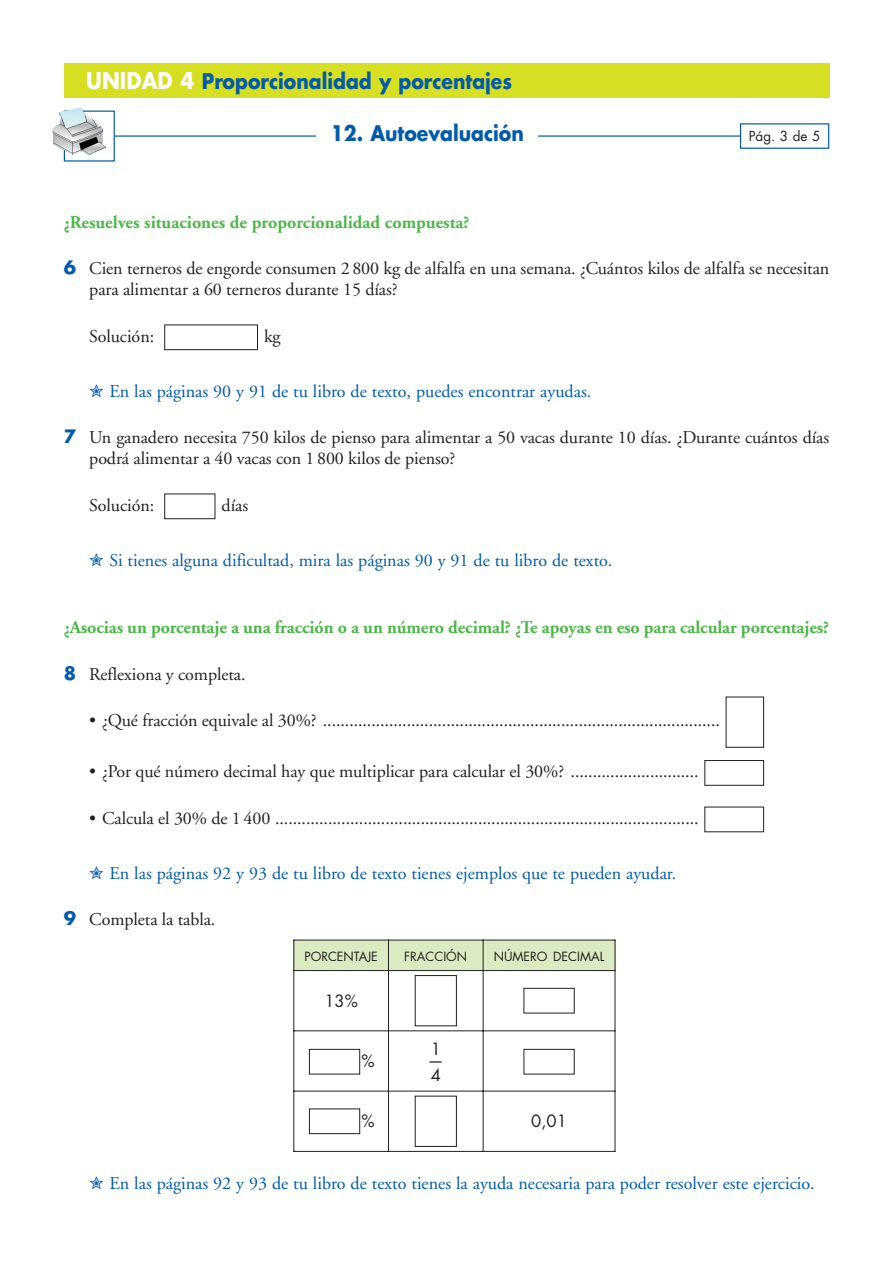
<style>
.page{position:relative;width:893px;height:1263px;background:#fff}
.page>*{position:absolute;margin:0;border:0;box-sizing:border-box;transform-origin:0 0}
.t1{font:700 21px "Futura";color:#015aaa;scale:.9 1}
.t2{font:18px/21px "Adobe Garamond";letter-spacing:-.005em;color:#231f20}
.t3{font:18px "Adobe Garamond";color:#015aaa}
.t4{font:700 18px "Adobe Garamond";letter-spacing:-.005em;color:#4cb848}
.t5{font:16.5px/15px "Futura";color:#231f20}
.t6{font:13.5px "Futura";color:#231f20}
.t7{font:12.3px "Futura";color:#231f20}
.s1{font-size:22.5px;color:#fff}
.s2{font-family:"Futura";font-weight:700;color:#015aaa}
</style>
<div class="page">
<div style="left:64px;top:64px;width:765px;height:34px;background:#d6df21"></div>
<svg style="left:115px;top:123px;width:715px;height:26px"></svg>
<div style="left:317px;top:111px;width:221px;height:51px;background:#fff"></div>
<div style="left:64px;top:111px;width:51px;height:51px;border:1px solid #015aaa"></div>
<img style="left:52px;top:107px;width:54px;height:48px">
<div style="left:704px;top:760px;width:60px;height:26px;border:1px solid #231f20"></div>
<div style="left:726px;top:697px;width:38px;height:51px;border:1px solid #231f20"></div>
<div style="left:164px;top:494px;width:51px;height:25px;border:1px solid #231f20"></div>
<div style="left:164px;top:325px;width:94px;height:25px;border:1px solid #231f20"></div>
<div style="left:293px;top:940px;width:95px;height:31px;background:#daeac1"></div>
<div style="left:388px;top:940px;width:95px;height:31px;background:#daeac1"></div>
<div style="left:483px;top:940px;width:132px;height:31px;background:#daeac1"></div>
<div style="left:415px;top:975px;width:42px;height:51px;border:1px solid #231f20"></div>
<div style="left:523px;top:988px;width:51px;height:25px;border:1px solid #231f20"></div>
<div style="left:309px;top:1049px;width:51px;height:25px;border:1px solid #231f20"></div>
<div style="left:523px;top:1049px;width:51px;height:25px;border:1px solid #231f20"></div>
<div style="left:309px;top:1109px;width:51px;height:25px;border:1px solid #231f20"></div>
<div style="left:415px;top:1096px;width:42px;height:51px;border:1px solid #231f20"></div>
<hr style="left:293px;top:940px;width:1px;height:212px;background:#231f20">
<hr style="left:388px;top:940px;width:1px;height:212px;background:#231f20">
<hr style="left:483px;top:940px;width:1px;height:212px;background:#231f20">
<hr style="left:615px;top:940px;width:1px;height:212px;background:#231f20">
<hr style="left:293px;top:940px;width:322px;height:1px;background:#231f20">
<hr style="left:293px;top:970px;width:322px;height:1px;background:#231f20">
<hr style="left:293px;top:1030px;width:322px;height:1px;background:#231f20">
<hr style="left:293px;top:1091px;width:322px;height:1px;background:#231f20">
<hr style="left:293px;top:1151px;width:322px;height:1px;background:#231f20">
<p class="t1" style="left:86px;top:72px;width:475px"><span class="s1">UNIDAD 4</span> Proporcionalidad y porcentajes</p>
<p class="t1" style="left:331px;top:123px;width:216px">12. Autoevaluación</p>
<p class="t6" style="left:749px;top:130px;width:73px">Pág. 3 de 5</p>
<p class="t4" style="left:64px;top:215px;width:407px">¿Resuelves situaciones de proporcionalidad compuesta?</p>
<p class="t2" style="left:89px;top:259px;width:741px;text-indent:-26px"><span class="s2">6</span> Cien terneros de engorde consumen 2 800 kg de alfalfa en una semana. ¿Cuántos kilos de alfalfa se necesitan para alimentar a 60 terneros durante 15 días?</p>
<p class="t2" style="left:89px;top:327px;width:66px">Solución:</p>
<p class="t2" style="left:264px;top:327px;width:18px">kg</p>
<p class="t3" style="left:89px;top:384px;width:503px">✮ En las páginas 90 y 91 de tu libro de texto, puedes encontrar ayudas.</p>
<p class="t2" style="left:89px;top:429px;width:741px;text-indent:-26px"><span class="s2">7</span> Un ganadero necesita 750 kilos de pienso para alimentar a 50 vacas durante 10 días. ¿Durante cuántos días podrá alimentar a 40 vacas con 1 800 kilos de pienso?</p>
<p class="t2" style="left:89px;top:496px;width:66px">Solución:</p>
<p class="t2" style="left:222px;top:496px;width:28px">días</p>
<p class="t3" style="left:89px;top:553px;width:524px">✮ Si tienes alguna dificultad, mira las páginas 90 y 91 de tu libro de texto.</p>
<p class="t4" style="left:64px;top:620px;width:767px">¿Asocias un porcentaje a una fracción o a un número decimal? ¿Te apoyas en eso para calcular porcentajes?</p>
<p class="t2" style="left:64px;top:665px;width:183px"><span class="s2">8</span> Reflexiona y completa.</p>
<p class="t2" style="left:89px;top:712px;width:632px">• ¿Qué fracción equivale al 30%? ..........................................................................................</p>
<p class="t2" style="left:89px;top:763px;width:611px">• ¿Por qué número decimal hay que multiplicar para calcular el 30%? .............................</p>
<p class="t2" style="left:89px;top:809px;width:611px">• Calcula el 30% de 1 400 ................................................................................................</p>
<p class="t3" style="left:89px;top:866px;width:588px">✮ En las páginas 92 y 93 de tu libro de texto tienes ejemplos que te pueden ayudar.</p>
<p class="t2" style="left:64px;top:911px;width:153px"><span class="s2">9</span> Completa la tabla.</p>
<p class="t7" style="left:304px;top:951px;width:75px">PORCENTAJE</p>
<p class="t7" style="left:404px;top:951px;width:64px">FRACCIÓN</p>
<p class="t7" style="left:494px;top:951px;width:112px">NÚMERO DECIMAL</p>
<p class="t5" style="left:324px;top:995px;width:35px">13%</p>
<p class="t5" style="left:362px;top:1055px;width:15px">%</p>
<p class="t5" style="left:431px;top:1043px;width:12px">1</p>
<p class="t5" style="left:427px;top:1053px;width:18px">—<br>4</p>
<p class="t5" style="left:362px;top:1115px;width:15px">%</p>
<p class="t5" style="left:531px;top:1115px;width:37px">0,01</p>
<p class="t3" style="left:89px;top:1176px;width:727px">✮ En las páginas 92 y 93 de tu libro de texto tienes la ayuda necesaria para poder resolver este ejercicio.</p>
</div>
